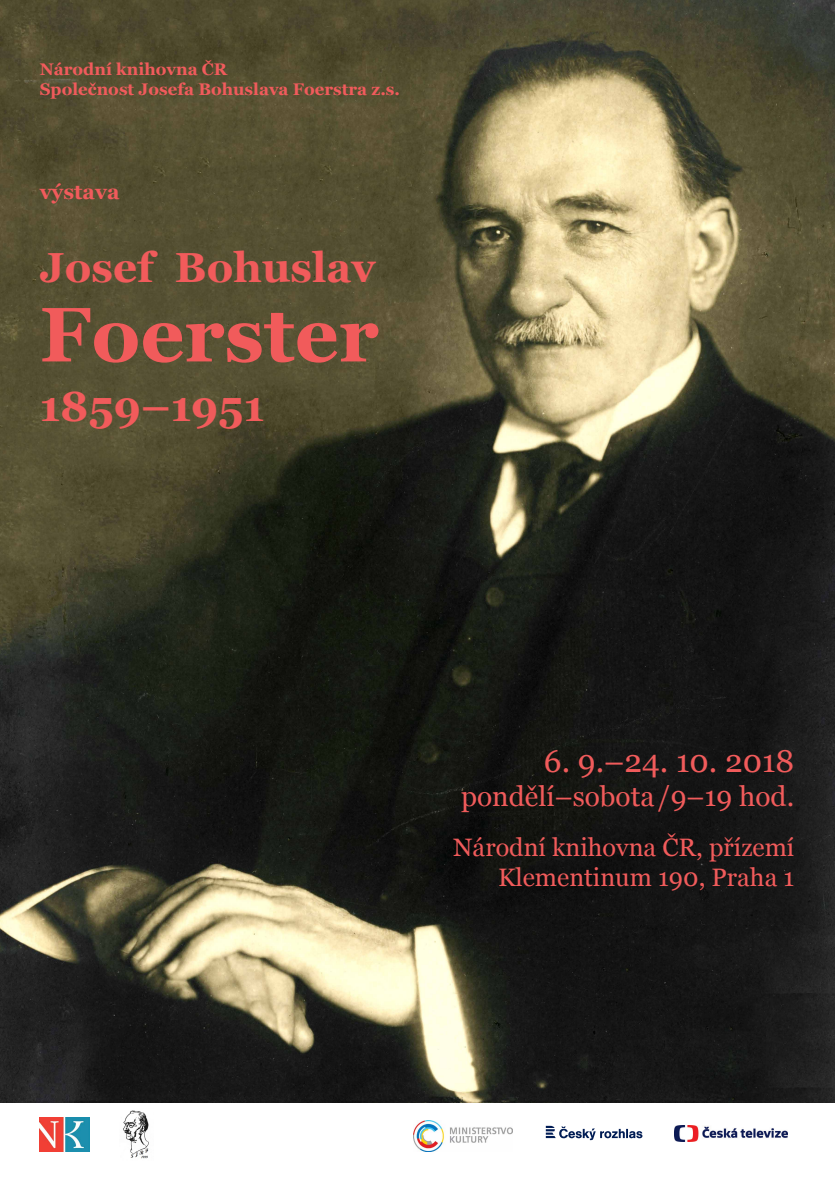
<style>
.page{position:relative;width:835px;height:1180px;background:#fff}
.page>*{position:absolute;margin:0;border:0;box-sizing:border-box;transform-origin:0 0}
.t1{font:700 77px "Georgia";color:#f15b5b}
.t2{font:700 42px "Georgia";color:#f15b5b}
.t3{font:31.5px "Georgia";color:#f15b5b}
.t4{font:28px "Georgia";color:#f15b5b}
.t5{font:25.2px/30.2px "Georgia";color:#f15b5b;text-align:right}
.t6{font:700 21px "Georgia";color:#f15b5c}
.t7{font:700 16.8px/20.2px "Georgia";color:#f15b5c}
</style>
<div class="page">
<img style="left:0;top:0;width:834px;height:1102px">
<img style="left:40px;top:1117px;width:49px;height:35px">
<img style="left:674px;top:1125px;width:113px;height:17px">
<svg style="left:545px;top:1125px;width:97px;height:15px"></svg>
<img style="left:123px;top:1110px;width:26px;height:49px">
<img style="left:413px;top:1120px;width:99px;height:31px">
<p class="t7" style="left:40px;top:59px;width:362px">Národní knihovna ČR<br>Společnost Josefa Bohuslava Foerstra z.s.</p>
<p class="t6" style="left:40px;top:179px;width:81px">výstava</p>
<h2 class="t2" style="left:40px;top:241px;width:337px">Josef Bohuslav</h2>
<h1 class="t1" style="left:40px;top:285px;width:340px">Foerster</h1>
<h2 class="t2" style="left:40px;top:379px;width:226px">1859–1951</h2>
<h3 class="t3" style="left:544px;top:742px;width:252px">6. 9.–24. 10. 2018</h3>
<h3 class="t4" style="left:461px;top:779px;width:334px">pondělí–sobota/9–19 hod.</h3>
<h3 class="t5" style="left:453px;top:833px;width:342px">Národní knihovna ČR, přízemí<br>Klementinum 190, Praha 1</h3>
</div>
